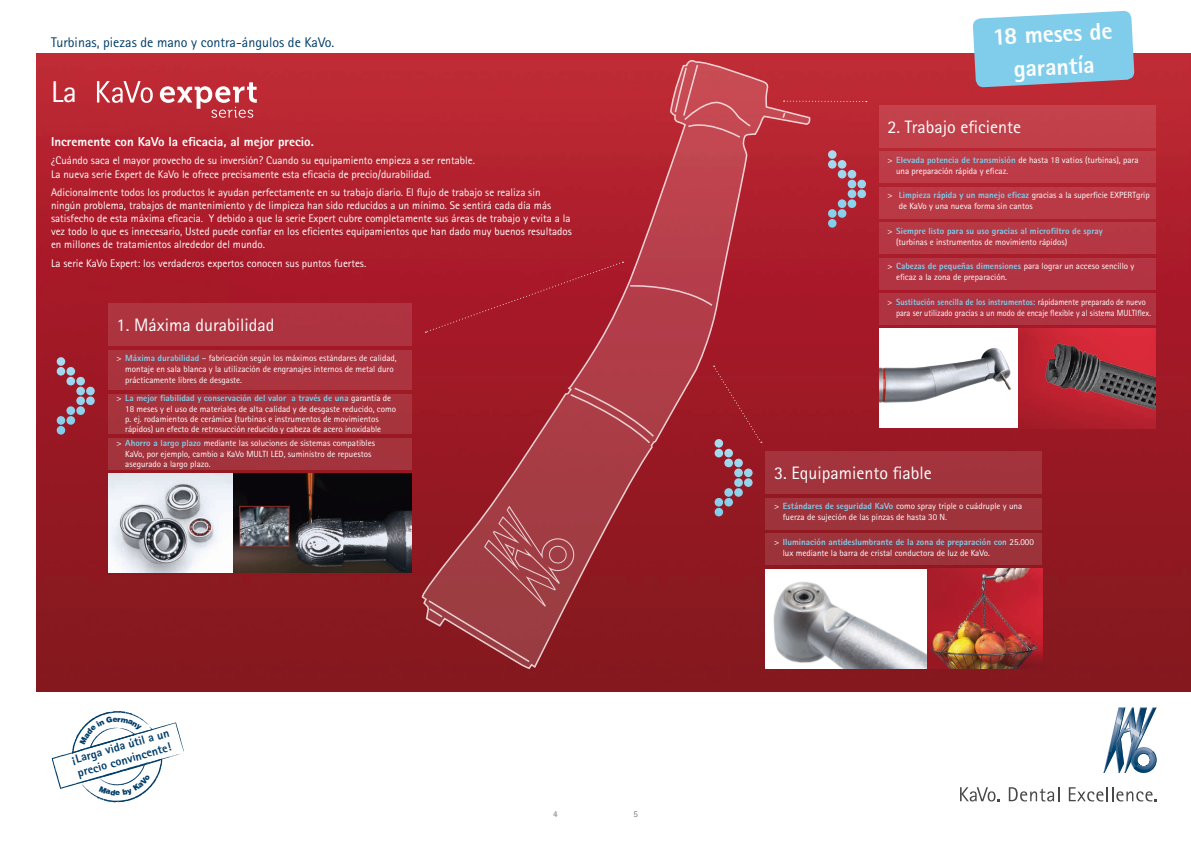
<style>
.page{position:relative;width:1191px;height:842px;background:#fff}
.page>*{position:absolute;margin:0;border:0;box-sizing:border-box;transform-origin:0 0}
.t1{font:30px "Agfa Rotis Sans Serif";color:#fff}
.t2{font:800 24px/32.7px "Agfa Rotis Sans Serif";color:#fff;text-align:center}
.t3{font:18px "Agfa Rotis Sans Serif";color:#fff}
.t4{font:14px "Agfa Rotis Sans Serif";color:#003d68}
.t5{font:800 13px "Agfa Rotis Sans Serif";color:#fff}
.t6{font:800 12px/14.2px "Agfa Rotis Sans Serif";color:#003d68}
.t7{font:11px/13.2px "Agfa Rotis Sans Serif";color:#fff}
.t8{font:9px/10.8px "Agfa Rotis Sans Serif";color:#fff}
.t9{font:9px/10.8px "Agfa Rotis Sans Serif";color:#fff;scale:.93 1}
.t10{font:800 9px/10.8px "Agfa Rotis Sans Serif";color:#7fcdeb}
.t11{font:9px "Agfa Rotis Sans Serif";color:#777878}
.t12{font:900 7.7px "Helvetica";color:#003d68}
.s1{font-weight:800;color:#7fcdeb}
.s2{font-weight:400;color:#fff}
</style>
<div class="page">
<img style="left:37px;top:54px;width:1154px;height:638px">
<svg style="left:972px;top:11px;width:162px;height:77px;background:#8ac4df"></svg>
<svg style="left:420px;top:60px;width:390px;height:608px;background:#a7242f"></svg>
<svg style="left:569px;top:387px;width:86px;height:58px;background:#ae454e"></svg>
<svg style="left:674px;top:63px;width:77px;height:76px;background:#c9535c"></svg>
<svg style="left:781px;top:111px;width:5px;height:9px"></svg>
<svg style="left:427px;top:506px;width:149px;height:158px;background:#9d3b41"></svg>
<svg style="left:57px;top:357px;width:38px;height:68px;background:#9b4e5e"></svg>
<svg style="left:828px;top:150px;width:38px;height:68px;background:#aa5565"></svg>
<svg style="left:1103px;top:707px;width:53px;height:66px"></svg>
<svg style="left:1008px;top:787px;width:51px;height:14px"></svg>
<svg style="left:1068px;top:787px;width:89px;height:14px"></svg>
<svg style="left:960px;top:787px;width:40px;height:14px"></svg>
<div style="left:108px;top:438px;width:303px;height:31px;background:#a3333c"></div>
<svg style="left:783px;top:100px;width:84px;height:3px"></svg>
<svg style="left:425px;top:262px;width:289px;height:71px;background:#ac2635"></svg>
<img style="left:108px;top:473px;width:303px;height:100px">
<div style="left:108px;top:394px;width:303px;height:40px;background:#a6343d"></div>
<div style="left:108px;top:350px;width:303px;height:40px;background:#ab333f"></div>
<div style="left:108px;top:303px;width:303px;height:43px;background:#ae3341"></div>
<div style="left:879px;top:152px;width:276px;height:31px;background:#bc3b47"></div>
<div style="left:879px;top:187px;width:276px;height:31px;background:#b93945"></div>
<div style="left:879px;top:105px;width:276px;height:42px;background:#c1404a"></div>
<div style="left:879px;top:223px;width:276px;height:31px;background:#b43743"></div>
<div style="left:879px;top:258px;width:276px;height:31px;background:#b33342"></div>
<div style="left:879px;top:293px;width:276px;height:32px;background:#b03341"></div>
<div style="left:765px;top:451px;width:277px;height:43px;background:#a1333c"></div>
<div style="left:765px;top:498px;width:277px;height:31px;background:#9e333c"></div>
<div style="left:765px;top:533px;width:277px;height:32px;background:#9c333b"></div>
<img style="left:765px;top:569px;width:162px;height:99px">
<img style="left:927px;top:569px;width:115px;height:99px">
<img style="left:1017px;top:329px;width:138px;height:99px">
<img style="left:1041px;top:329px;width:114px;height:96px">
<svg style="left:713px;top:366px;width:49px;height:140px;background:#9a2e3a"></svg>
<svg style="left:879px;top:329px;width:138px;height:99px"></svg>
<svg style="left:97px;top:81px;width:56px;height:22px"></svg>
<svg style="left:160px;top:82px;width:97px;height:36px"></svg>
<svg style="left:52px;top:711px;width:132px;height:91px"></svg>
<h3 class="t4" style="left:51px;top:34px;width:285px">Turbinas, piezas de mano y contra-ángulos de KaVo.</h3>
<h1 class="t1" style="left:51px;top:74px;width:28px">La</h1>
<h3 class="t5" style="left:51px;top:134px;width:264px">Incremente con KaVo la eficacia, al mejor precio.</h3>
<p class="t7" style="left:51px;top:154px;width:425px">¿Cuándo saca el mayor provecho de su inversión? Cuando su equipamiento empieza a ser rentable.<br>La nueva serie Expert de KaVo le ofrece precisamente esta eficacia de precio/durabilidad.</p>
<p class="t7" style="left:51px;top:185px;width:522px">Adicionalmente todos los productos le ayudan perfectamente en su trabajo diario. El flujo de trabajo se realiza sin ningún problema, trabajos de mantenimiento y de limpieza han sido reducidos a un mínimo. Se sentirá cada día más satisfecho de esta máxima eficacia. Y debido a que la serie Expert cubre completamente sus áreas de trabajo y evita a la vez todo lo que es innecesario, Usted puede confiar en los eficientes equipamientos que han dado muy buenos resultados en millones de tratamientos alrededor del mundo.</p>
<p class="t7" style="left:51px;top:256px;width:317px">La serie KaVo Expert: los verdaderos expertos conocen sus puntos fuertes.</p>
<h3 class="t3" style="left:117px;top:314px;width:159px">1. Máxima durabilidad</h3>
<p class="t8" style="left:125px;top:353px;width:273px;text-indent:-9px">&gt; <span class="s1">Máxima durabilidad</span> – fabricación según los máximos estándares de calidad, montaje en sala blanca y la utilización de engranajes internos de metal duro prácticamente libres de desgaste.</p>
<p class="t8" style="left:125px;top:393px;width:272px;line-height:10.3px;text-indent:-9px">&gt; <span class="s1">La mejor fiabilidad y conservación del valor a través de una</span> garantía de 18 meses y el uso de materiales de alta calidad y de desgaste reducido, como p. ej. rodamientos de cerámica (turbinas e instrumentos de movimientos rápidos) un efecto de retrosucción reducido y cabeza de acero inoxidable</p>
<p class="t8" style="left:125px;top:438px;width:251px;line-height:10.3px;text-indent:-9px">&gt; <span class="s1">Ahorro a largo plazo</span> mediante las soluciones de sistemas compatibles<br>KaVo, por ejemplo, cambio a KaVo MULTI LED, suministro de repuestos asegurado a largo plazo.</p>
<h3 class="t6" style="left:70px;top:753px;width:102px;rotate:-16deg">¡Larga vida útil a un precio convincente!</h3>
<p class="t12" style="left:115px;top:787px;width:7px">e</p>
<p class="t11" style="left:553px;top:809px;width:6px">4</p>
<p class="t11" style="left:633px;top:809px;width:6px">5</p>
<h2 class="t2" style="left:991px;top:20px;width:121px;rotate:-3deg">18 meses de garantía</h2>
<h3 class="t3" style="left:887px;top:116px;width:135px">2. Trabajo eficiente</h3>
<p class="t8" style="left:896px;top:154px;width:244px;text-indent:-9px">&gt; <span class="s1">Elevada potencia de transmisión</span> de hasta 18 vatios (turbinas), para una preparación rápida y eficaz.</p>
<p class="t8" style="left:898px;top:190px;width:252px;text-indent:-11px">&gt; <span class="s1">Limpieza rápida y un manejo eficaz</span> gracias a la superficie EXPERTgrip de KaVo y una nueva forma sin cantos</p>
<p class="t10" style="left:896px;top:225px;width:208px;text-indent:-9px"><span class="s2">&gt;</span> Siempre listo para su uso gracias al microfiltro de spray <span class="s2">(turbinas e instrumentos de movimiento rápidos)</span></p>
<p class="t8" style="left:896px;top:261px;width:240px;text-indent:-9px">&gt; <span class="s1">Cabezas de pequeñas dimensiones</span> para lograr un acceso sencillo y eficaz a la zona de preparación.</p>
<p class="t9" style="left:896px;top:296px;width:276px;text-indent:-9px">&gt; <span class="s1">Sustitución sencilla de los instrumentos:</span> rápidamente preparado de nuevo para ser utilizado gracias a un modo de encaje flexible y al sistema MULTIflex.</p>
<h3 class="t3" style="left:774px;top:462px;width:159px">3. Equipamiento fiable</h3>
<p class="t8" style="left:782px;top:501px;width:241px;text-indent:-9px">&gt; <span class="s1">Estándares de seguridad KaVo</span> como spray triple o cuádruple y una fuerza de sujeción de las pinzas de hasta 30 N.</p>
<p class="t8" style="left:782px;top:536px;width:253px;text-indent:-9px">&gt; <span class="s1">Iluminación antideslumbrante de la zona de preparación con</span> 25.000 lux mediante la barra de cristal conductora de luz de KaVo.</p>
</div>
